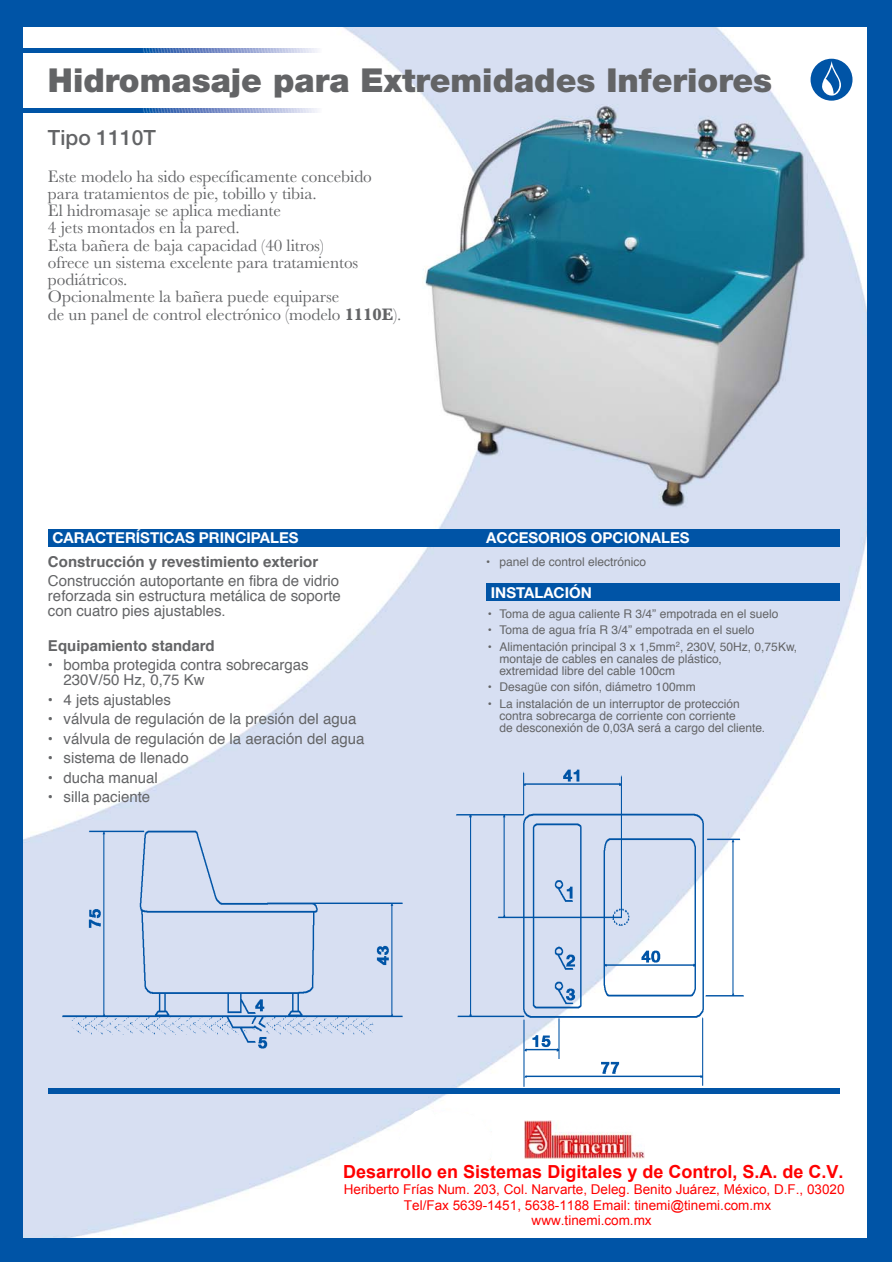
<style>
.page{position:relative;width:892px;height:1262px;background:#fff}
.page>*{position:absolute;margin:0;border:0;box-sizing:border-box;transform-origin:0 0}
.t1{font:900 33px "Helvetica Neue";color:#636466}
.t2{font:500 21px "Helvetica Neue";color:#636466}
.t3{font:700 18px "Arial";color:#f00}
.t4{font:17.25px/17.2px "Baskerville";letter-spacing:-.005em;color:#636466}
.t5{font:15px/15px "Helvetica";color:#636466;text-align:justify}
.t6{font:700 15px "Helvetica Neue";color:#fff}
.t7{font:700 15px "Helvetica";color:#636466}
.t8{font:13.5px "Arial";color:#f00}
.t9{font:12px/12px "Helvetica";color:#636466}
.s1{font-weight:700}
</style>
<div class="page">
<img style="left:22px;top:26px;width:845px;height:1212px">
<svg style="left:22px;top:108px;width:300px;height:4px"></svg>
<svg style="left:22px;top:48px;width:300px;height:5px"></svg>
<div style="left:0;top:1px;width:22px;height:1260px;background:#0054a6"></div>
<div style="left:867px;top:1px;width:24px;height:1260px;background:#0054a6"></div>
<div style="left:0;top:1px;width:884px;height:25px;background:#0054a6"></div>
<div style="left:0;top:1238px;width:884px;height:23px;background:#0054a6"></div>
<div style="left:48px;top:529px;width:791px;height:17px;background:#0054a6"></div>
<div style="left:486px;top:584px;width:353px;height:17px;background:#0054a6"></div>
<div style="left:718px;top:1136px;width:121px;height:35px;background:#fff"></div>
<div style="left:810px;top:59px;width:42px;height:42px;background:#0054a6;border-radius:50%"></div>
<svg style="left:821px;top:61px;width:20px;height:35px"></svg>
<img style="left:48px;top:753px;width:791px;height:348px">
<svg style="left:710px;top:1137px;width:8px;height:29px"></svg>
<svg style="left:396px;top:1109px;width:97px;height:84px"></svg>
<img style="left:524px;top:1120px;width:120px;height:38px">
<h1 class="t1" style="left:48px;top:68px;width:725px">Hidromasaje para Extremidades Inferiores</h1>
<h2 class="t2" style="left:48px;top:130px;width:109px">Tipo 1110T</h2>
<p class="t4" style="left:48px;top:169px;width:355px">Este modelo ha sido específicamente concebido para tratamientos de pie, tobillo y tibia.<br>El hidromasaje se aplica mediante<br>4 jets montados en la pared.<br>Esta bañera de baja capacidad (40 litros)<br>ofrece un sistema excelente para tratamientos podiátricos.<br>Opcionalmente la bañera puede equiparse<br>de un panel de control electrónico (modelo <span class="s1">1110E</span>).</p>
<p class="t6" style="left:52px;top:532px;width:247px">CARACTERÍSTICAS PRINCIPALES</p>
<p class="t7" style="left:48px;top:555px;width:272px">Construcción y revestimiento exterior</p>
<p class="t5" style="left:48px;top:574px;width:294px">Construcción autoportante en fibra de vidrio reforzada sin estructura metálica de soporte con cuatro pies ajustables.</p>
<p class="t7" style="left:48px;top:639px;width:168px">Equipamiento standard</p>
<p class="t5" style="left:63px;top:658px;width:246px;text-indent:-16px">• bomba protegida contra sobrecargas<br>230V/50 Hz, 0,75 Kw</p>
<p class="t5" style="left:48px;top:693px;width:124px">• 4 jets ajustables</p>
<p class="t5" style="left:48px;top:712px;width:310px">• válvula de regulación de la presión del agua</p>
<p class="t5" style="left:48px;top:732px;width:318px">• válvula de regulación de la aeración del agua</p>
<p class="t5" style="left:48px;top:751px;width:142px">• sistema de llenado</p>
<p class="t5" style="left:48px;top:771px;width:111px">• ducha manual</p>
<p class="t5" style="left:48px;top:790px;width:104px">• silla paciente</p>
<p class="t6" style="left:486px;top:532px;width:205px">ACCESORIOS OPCIONALES</p>
<p class="t9" style="left:486px;top:557px;width:161px">• panel de control electrónico</p>
<p class="t6" style="left:490px;top:587px;width:103px">INSTALACIÓN</p>
<p class="t9" style="left:487px;top:608px;width:292px">• Toma de agua caliente R 3/4” empotrada en el suelo</p>
<p class="t9" style="left:487px;top:625px;width:268px">• Toma de agua fría R 3/4” empotrada en el suelo</p>
<p class="t9" style="left:499px;top:641px;width:299px;text-indent:-12px">• Alimentación principal 3 x 1,5mm<sup>2</sup>, 230V, 50Hz, 0,75Kw, montaje de cables en canales de plástico,<br>extremidad libre del cable 100cm</p>
<p class="t9" style="left:487px;top:682px;width:209px">• Desagüe con sifón, diámetro 100mm</p>
<p class="t9" style="left:499px;top:698px;width:267px;text-indent:-12px">• La instalación de un interruptor de protección contra sobrecarga de corriente con corriente<br>de desconexión de 0,03A será a cargo del cliente.</p>
<h3 class="t3" style="left:343px;top:1164px;width:502px">Desarrollo en Sistemas Digitales y de Control, S.A. de C.V.</h3>
<p class="t8" style="left:344px;top:1184px;width:502px">Heriberto FrÄas Num. 203, Col. Narvarte, Deleg. Benito JuÅrez, MÇxico, D.F., 03020</p>
<p class="t8" style="left:404px;top:1199px;width:369px">Tel/Fax 5639-1451, 5638-1188 Email: tinemi@tinemi.com.mx</p>
<p class="t8" style="left:531px;top:1215px;width:122px">www.tinemi.com.mx</p>
</div>
